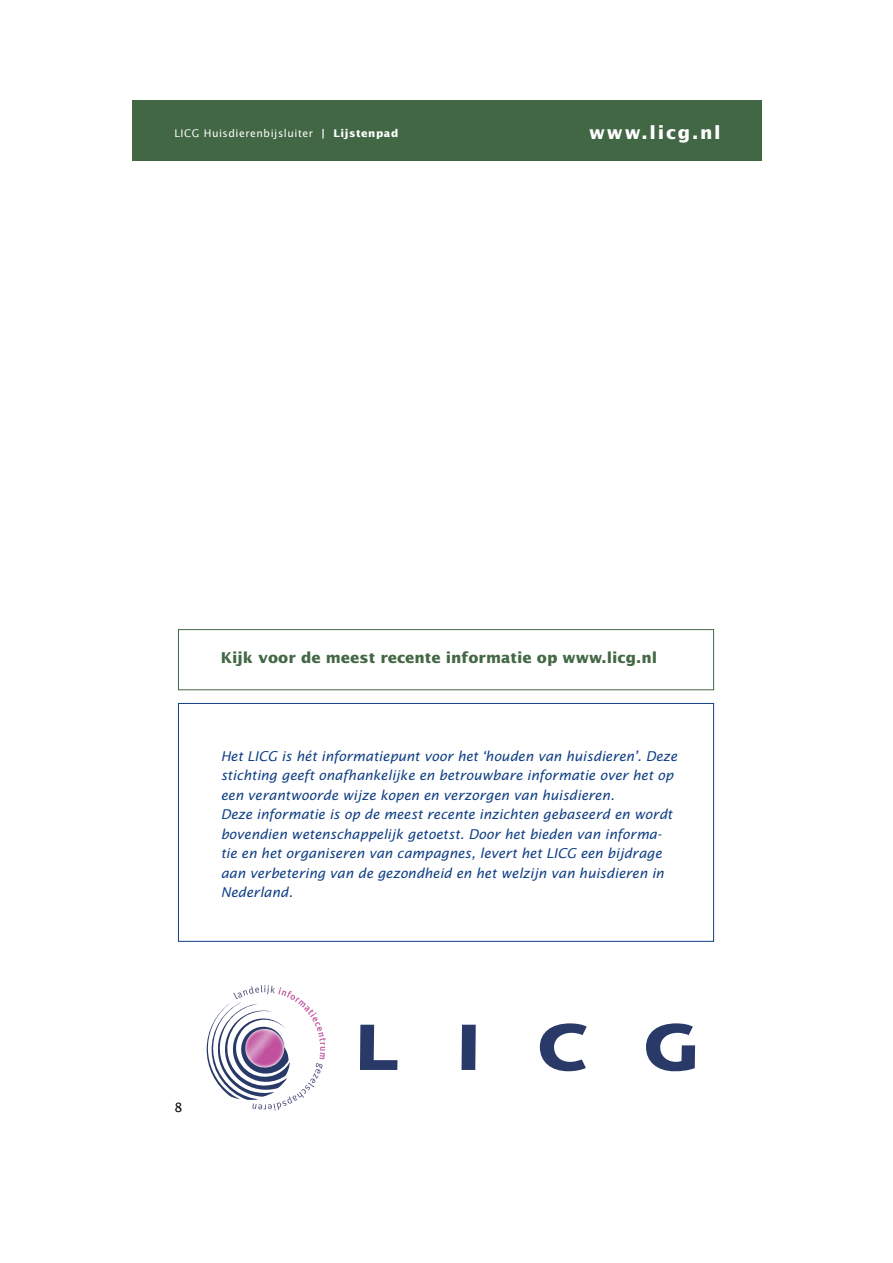
<style>
.page{position:relative;width:893px;height:1263px;background:#fff}
.page>*{position:absolute;margin:0;border:0;box-sizing:border-box;transform-origin:0 0}
.t1{font:700 18px "Lucida Sans";letter-spacing:.1em;color:#fff}
.t2{font:700 15px "Lucida Sans";color:#436845}
.t3{font:italic 13.5px/19.5px "Lucida Sans";color:#103f84}
.t4{font:12.75px "Lucida Sans";color:#000}
.t5{font:10.5px "Lucida Sans";letter-spacing:.05em;color:#fff}
.s1{font-weight:700}
</style>
<div class="page">
<div style="left:132px;top:100px;width:629px;height:61px;background:#426745"></div>
<svg style="left:206px;top:985px;width:120px;height:125px"></svg>
<svg style="left:360px;top:1025px;width:37px;height:45px"></svg>
<svg style="left:462px;top:1025px;width:14px;height:45px"></svg>
<svg style="left:540px;top:1023px;width:47px;height:48px"></svg>
<svg style="left:646px;top:1023px;width:49px;height:48px"></svg>
<div style="left:178px;top:703px;width:536px;height:239px;background:#fff;border:1px solid #103f84"></div>
<div style="left:178px;top:629px;width:536px;height:61px;background:#fff;border:1px solid #436845"></div>
<p class="t5" style="left:174px;top:126px;width:225px">LICG Huisdierenbijsluiter <span class="s1">| Lijstenpad</span></p>
<h1 class="t1" style="left:589px;top:121px;width:133px">www.licg.nl</h1>
<p class="t2" style="left:221px;top:649px;width:438px">Kijk voor de meest recente informatie op www.licg.nl</p>
<p class="t3" style="left:221px;top:746px;width:458px">Het LICG is hét informatiepunt voor het ‘houden van huisdieren’. Deze stichting geeft onafhankelijke en betrouwbare informatie over het op een verantwoorde wijze kopen en verzorgen van huisdieren.<br>Deze informatie is op de meest recente inzichten gebaseerd en wordt bovendien wetenschappelijk getoetst. Door het bieden van informa&shy;tie en het organiseren van campagnes, levert het LICG een bijdrage aan verbetering van de gezondheid en het welzijn van huisdieren in Nederland.</p>
<p class="t4" style="left:174px;top:1099px;width:10px">8</p>
</div>
